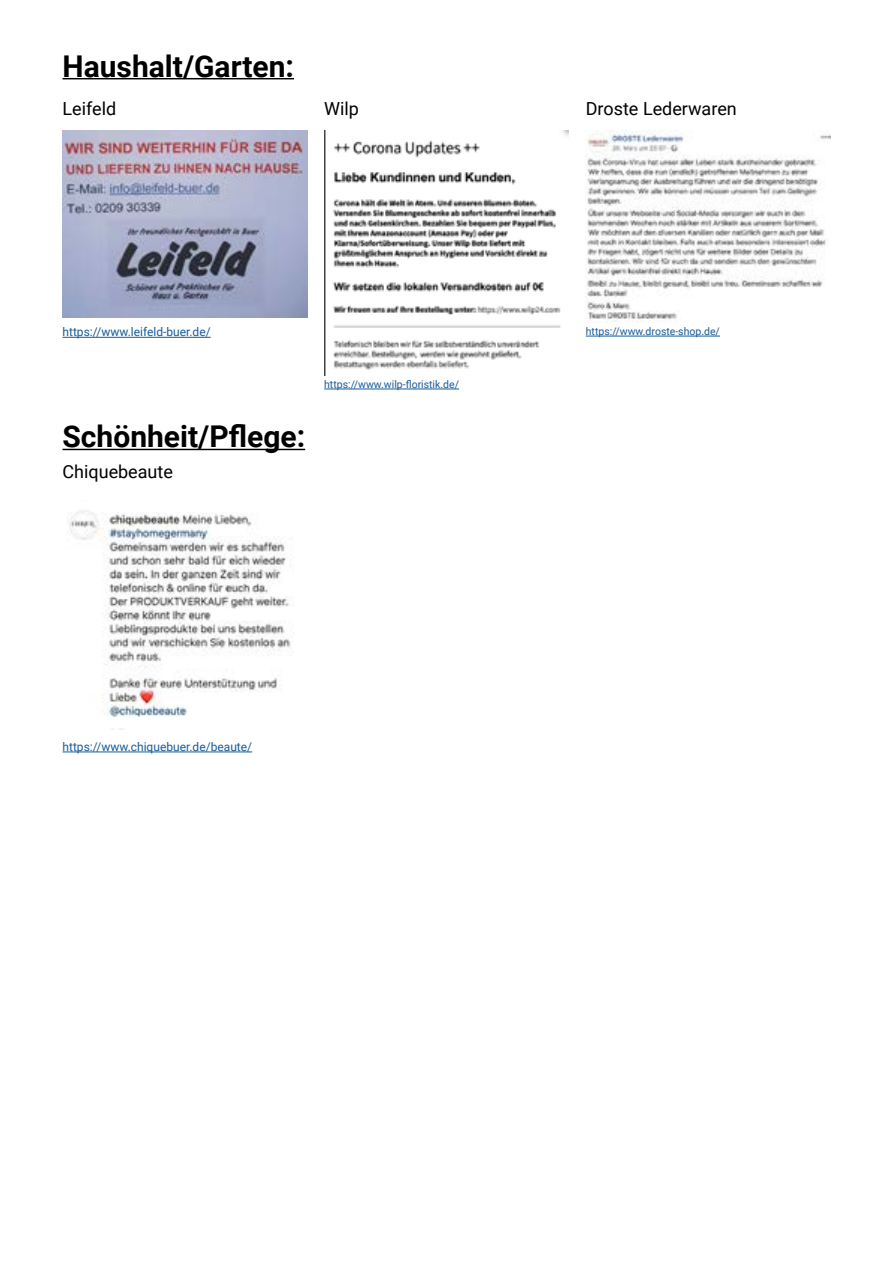
<style>
.page{position:relative;width:893px;height:1263px;background:#fff}
.page>*{position:absolute;margin:0;border:0;box-sizing:border-box;transform-origin:0 0}
.t1{font:700 30px "Roboto";color:#000}
.t2{font:18px "Roboto";color:#000}
.t3{font:12px "Roboto";color:#165b9a}
.t4{font:10.5px "Roboto";color:#165b9a}
</style>
<div class="page">
<hr style="left:63px;top:78px;width:231px;height:1px;background:#000">
<hr style="left:62px;top:449px;width:243px;height:1px;background:#000">
<hr style="left:586px;top:336px;width:134px;height:1px;background:#165b9a">
<hr style="left:324px;top:389px;width:135px;height:1px;background:#165b9a">
<hr style="left:63px;top:337px;width:148px;height:1px;background:#165b9a">
<hr style="left:63px;top:752px;width:189px;height:1px;background:#165b9a">
<img style="left:586px;top:131px;width:244px;height:190px">
<img style="left:62px;top:131px;width:245px;height:186px">
<img style="left:324px;top:131px;width:245px;height:244px">
<img style="left:68px;top:511px;width:223px;height:219px">
<h1 class="t1" style="left:63px;top:45px;width:233px">Haushalt/Garten:</h1>
<h2 class="t2" style="left:63px;top:96px;width:55px">Leifeld</h2>
<h2 class="t2" style="left:324px;top:96px;width:36px">Wilp</h2>
<h2 class="t2" style="left:586px;top:96px;width:153px">Droste Lederwaren</h2>
<p class="t3" style="left:63px;top:324px;width:150px">https://www.leifeld-buer.de/</p>
<h1 class="t1" style="left:62px;top:416px;width:244px">Schönheit/Pflege:</h1>
<h2 class="t2" style="left:63px;top:459px;width:112px">Chiquebeaute</h2>
<p class="t4" style="left:324px;top:377px;width:136px">https://www.wilp-floristik.de/</p>
<p class="t4" style="left:586px;top:324px;width:136px">https://www.droste-shop.de/</p>
<p class="t3" style="left:63px;top:738px;width:191px">https://www.chiquebuer.de/beaute/</p>
</div>
